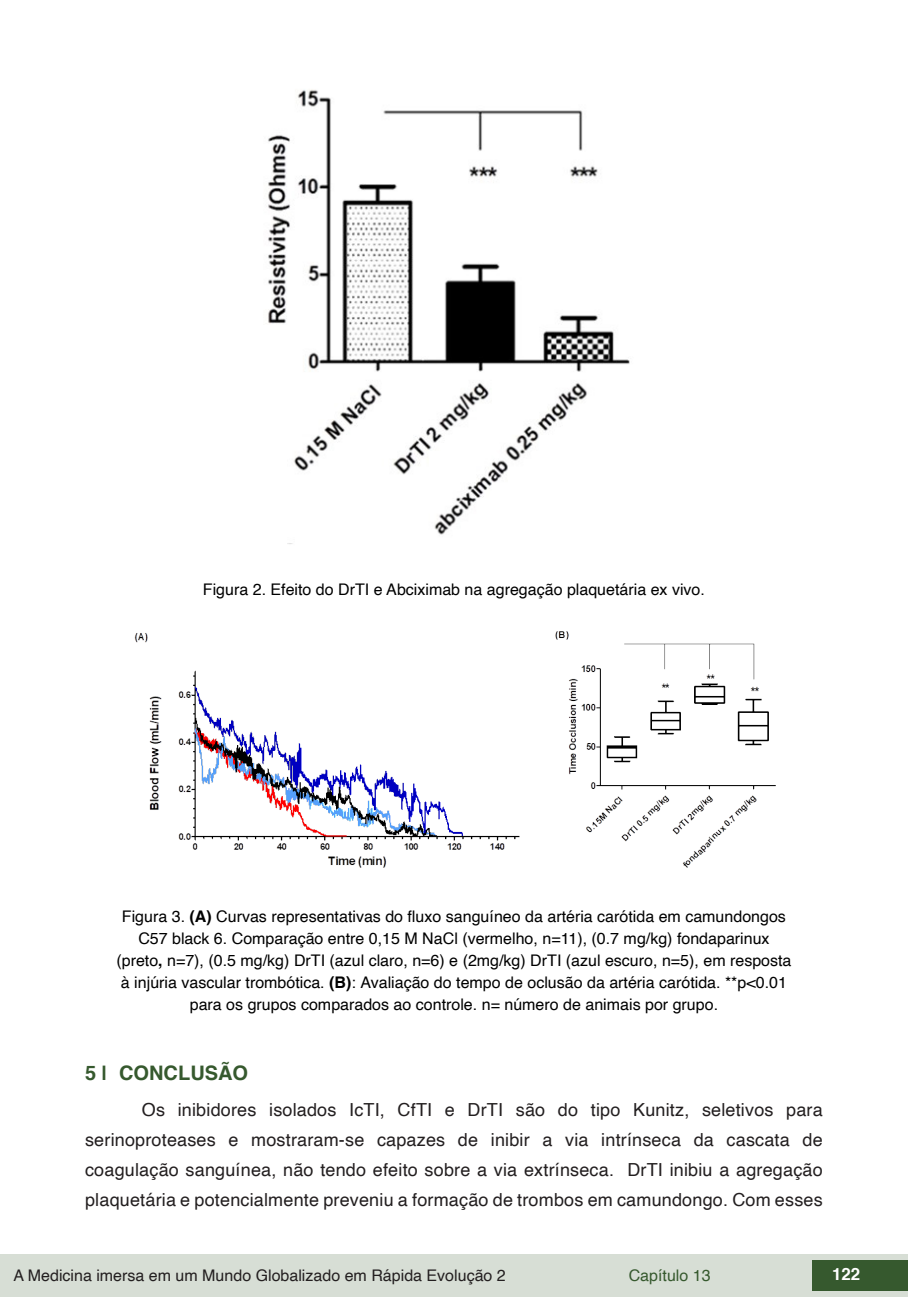
<style>
.page{position:relative;width:908px;height:1304px;background:#fff}
.page>*{position:absolute;margin:0;border:0;box-sizing:border-box;transform-origin:0 0}
.t1{font:700 20px "Helvetica";color:#36592e}
.txt{font:18px/30px "Helvetica";letter-spacing:.01em;color:#231f20;text-align:justify}
.t2{font:700 16.8px "Helvetica";color:#fff}
.info_tab_graf_imag{font:16px/22px "Helvetica";color:#000;text-align:center}
.t3{font:16px "Helvetica";color:#231f20}
.t4{font:16px "Helvetica";color:#36592e}
.s1{font-weight:700}
</style>
<div class="page">
<div style="left:0;top:1254px;width:906px;height:43px;background:#d7ded5"></div>
<div style="left:812px;top:1261px;width:95px;height:30px;background:#36592e"></div>
<img style="left:268px;top:89px;width:362px;height:455px">
<img style="left:134px;top:633px;width:386px;height:235px">
<img style="left:555px;top:631px;width:221px;height:237px">
<p class="info_tab_graf_imag" style="left:203px;top:578px;width:503px">Figura 2. Efeito do DrTI e Abciximab na agregação plaquetária ex vivo.</p>
<p class="info_tab_graf_imag" style="left:116px;top:905px;width:676px">Figura 3. <span class="s1">(A)</span> Curvas representativas do fluxo sanguíneo da artéria carótida em camundongos C57 black 6. Comparação entre 0,15 M NaCl (vermelho, n=11), (0.7 mg/kg) fondaparinux (preto<span class="s1">,</span> n=7), (0.5 mg/kg) DrTI (azul claro, n=6) e (2mg/kg) DrTI (azul escuro, n=5), em resposta à injúria vascular trombótica. <span class="s1">(B)</span>: Avaliação do tempo de oclusão da artéria carótida. **p&lt;0.01 para os grupos comparados ao controle. n= número de animais por grupo.</p>
<p class="t1" style="left:85px;top:1057px;width:164px">5 | CONCLUSÃO</p>
<p class="txt" style="left:85px;top:1095px;width:738px;text-indent:57px">Os inibidores isolados IcTI, CfTI e DrTI são do tipo Kunitz, seletivos para serinoproteases e mostraram-se capazes de inibir a via intrínseca da cascata de coagulação sanguínea, não tendo efeito sobre a via extrínseca. DrTI inibiu a agregação plaquetária e potencialmente preveniu a formação de trombos em camundongo. Com esses</p>
<p class="t3" style="left:14px;top:1263px;width:493px">A Medicina imersa em um Mundo Globalizado em Rápida Evolução 2</p>
<p class="t4" style="left:628px;top:1263px;width:83px">Capítulo 13</p>
<p class="t2" style="left:831px;top:1261px;width:30px">122</p>
</div>
